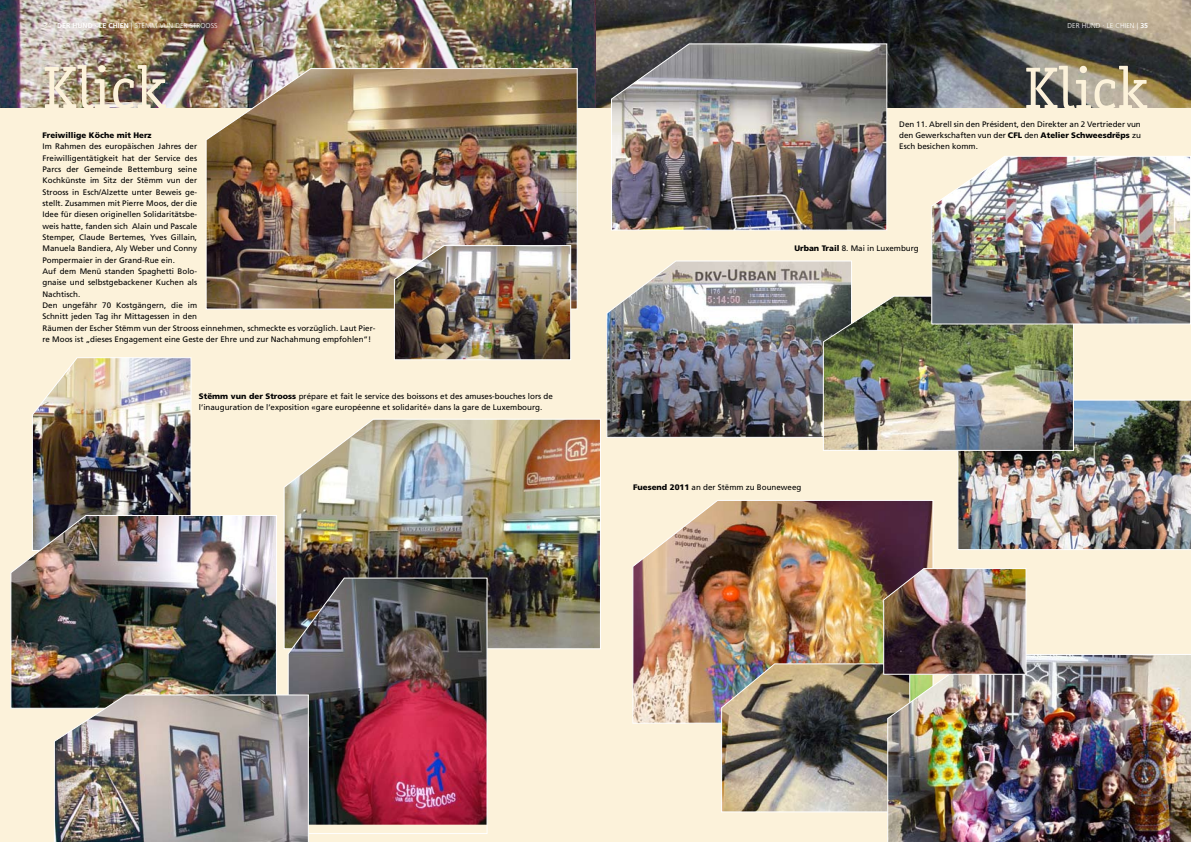
<style>
.page{position:relative;width:1191px;height:842px;background:#fff}
.page>*{position:absolute;margin:0;border:0;box-sizing:border-box;transform-origin:0 0}
.t1{font:60px "Officina Serif";color:#fcf2da}
.t2{font:8px/11.3px "Frutiger";color:#000}
.t3{font:900 8px "Frutiger";color:#000}
.t4{font:300 7px "Frutiger";color:#fff}
.s1{font-weight:700}
.s2{font-weight:900}
</style>
<div class="page">
<img style="left:595px;top:0;width:596px;height:108px">
<img style="left:0;top:0;width:595px;height:108px">
<div style="left:0;top:108px;width:1191px;height:734px;background:#fcf2da"></div>
<img style="left:205px;top:68px;width:373px;height:242px">
<img style="left:610px;top:43px;width:277px;height:188px">
<img style="left:606px;top:260px;width:246px;height:178px">
<img style="left:632px;top:500px;width:302px;height:224px">
<img style="left:393px;top:245px;width:178px;height:115px">
<img style="left:822px;top:295px;width:369px;height:256px">
<img style="left:930px;top:156px;width:261px;height:169px">
<img style="left:283px;top:418px;width:318px;height:231px">
<img style="left:32px;top:357px;width:160px;height:157px">
<img style="left:10px;top:514px;width:267px;height:195px">
<img style="left:287px;top:577px;width:201px;height:257px">
<img style="left:53px;top:694px;width:256px;height:148px">
<img style="left:887px;top:654px;width:304px;height:188px">
<img style="left:720px;top:568px;width:307px;height:245px">
<p class="t4" style="left:44px;top:22px;width:172px">34 | <span class="s1">DER HUND </span><sup>.</sup> <span class="s1">LE CHIEN</span> | STËMM VUN DER STROOSS</p>
<p class="t4" style="left:1067px;top:22px;width:82px">DER HUND . LE CHIEN | <span class="s1">35</span></p>
<h1 class="t1" style="left:43px;top:53px;width:126px">Klick</h1>
<h1 class="t1" style="left:1024px;top:53px;width:126px">Klick</h1>
<p class="t3" style="left:43px;top:130px;width:111px">Freiwillige Köche mit Herz</p>
<p class="t2" style="left:43px;top:141px;width:334px">Im Rahmen des europäischen Jahres der<br>Freiwilligentätigkeit hat der Service des<br>Parcs der Gemeinde Bettemburg seine<br>Kochkünste im Sitz der Stëmm vun der<br>Strooss in Esch/Alzette unter Beweis ge-<br>stellt. Zusammen mit Pierre Moos, der die<br>Idee für diesen originellen Solidaritätsbe-<br>weis hatte, fanden sich Alain und Pascale<br>Stemper, Claude Bertemes, Yves Gillain,<br>Manuela Bandiera, Aly Weber und Conny<br>Pompermaier in der Grand-Rue ein.<br>Auf dem Menü standen Spaghetti Bolo-<br>gnaise und selbstgebackener Kuchen als<br>Nachtisch.<br>Den ungefähr 70 Kostgängern, die im<br>Schnitt jeden Tag ihr Mittagessen in den<br>Räumen der Escher Stëmm vun der Strooss einnehmen, schmeckte es vorzüglich. Laut Pier&shy;re Moos ist „dieses Engagement eine Geste der Ehre und zur Nachahmung empfohlen“!</p>
<p class="t2" style="left:899px;top:118px;width:243px;text-align:justify">Den 11. Abrell sin den Président, den Direkter an 2 Vertrieder vun den Gewerkschaften vun der <span class="s2">CFL</span> den <span class="s2">Atelier Schweesdrëps</span> zu Esch besichen komm.</p>
<p class="t2" style="left:794px;top:243px;width:126px"><span class="s2">Urban Trail</span> 8. Mai in Luxemburg</p>
<p class="t2" style="left:199px;top:390px;width:355px"><span class="s2">Stëmm vun der Strooss</span> prépare et fait le service des boissons et des amuses-bouches lors de l’inauguration de l’exposition «gare européenne et solidarité» dans la gare de Luxembourg.</p>
<p class="t2" style="left:633px;top:481px;width:170px"><span class="s2">Fuesend 2011</span> an der Stëmm zu Bouneweeg</p>
</div>
